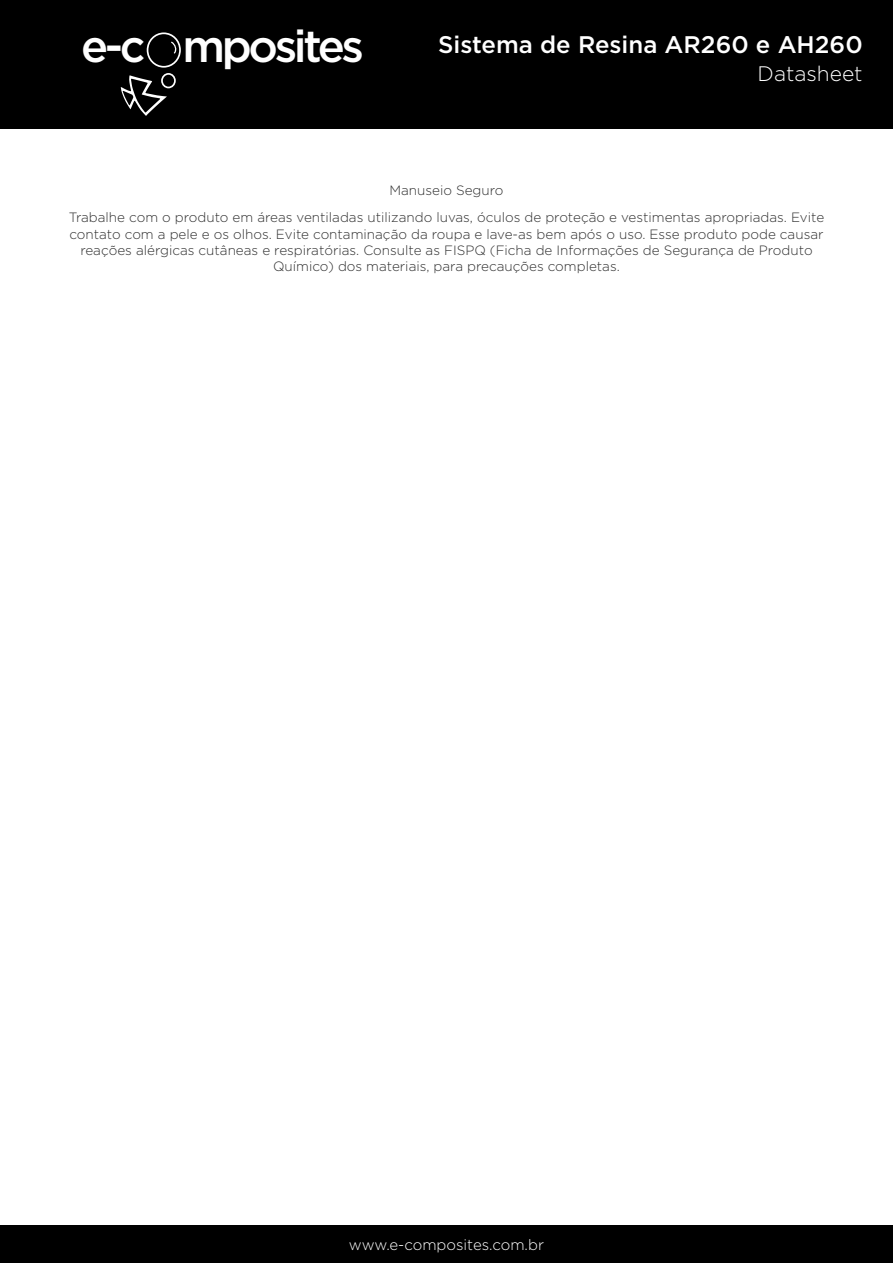
<style>
.page{position:relative;width:893px;height:1263px;background:#fff}
.page>*{position:absolute;margin:0;border:0;box-sizing:border-box;transform-origin:0 0}
.t1{font:500 45px "Gotham";letter-spacing:-.075em;color:#fff}
.t2{font:500 24px "Gotham";color:#fff}
.t3{font:300 21px "Gotham";color:#fff}
.t4{font:300 15px "Gotham";color:#fff}
.t5{font:300 13.5px/16.2px "Gotham";color:#303030;text-align:center}
</style>
<div class="page">
<div style="left:0;top:0;width:893px;height:129px;background:#000"></div>
<div style="left:0;top:1226px;width:893px;height:37px;background:#000"></div>
<svg style="left:121px;top:75px;width:46px;height:41px"></svg>
<div style="left:161px;top:73px;width:15px;height:15px;border:2px solid #fff;border-radius:50%"></div>
<div style="left:147px;top:32px;width:34px;height:36px;border:2px solid #fff;border-radius:50%"></div>
<svg style="left:171px;top:41px;width:7px;height:13px"></svg>
<h1 class="t1" style="left:81px;top:21px;width:284px">e-c mposites</h1>
<h2 class="t2" style="left:438px;top:31px;width:426px">Sistema de Resina AR260 e AH260</h2>
<h3 class="t3" style="left:758px;top:62px;width:107px">Datasheet</h3>
<p class="t5" style="left:389px;top:181px;width:116px">Manuseio Seguro</p>
<p class="t5" style="left:69px;top:209px;width:757px">Trabalhe com o produto em áreas ventiladas utilizando luvas, óculos de proteção e vestimentas apropriadas. Evite contato com a pele e os olhos. Evite contaminação da roupa e lave-as bem após o uso. Esse produto pode causar reações alérgicas cutâneas e respiratórias. Consulte as FISPQ (Ficha de Informações de Segurança de Produto Químico) dos materiais, para precauções completas.</p>
<p class="t4" style="left:349px;top:1237px;width:197px">www.e-composites.com.br</p>
</div>
